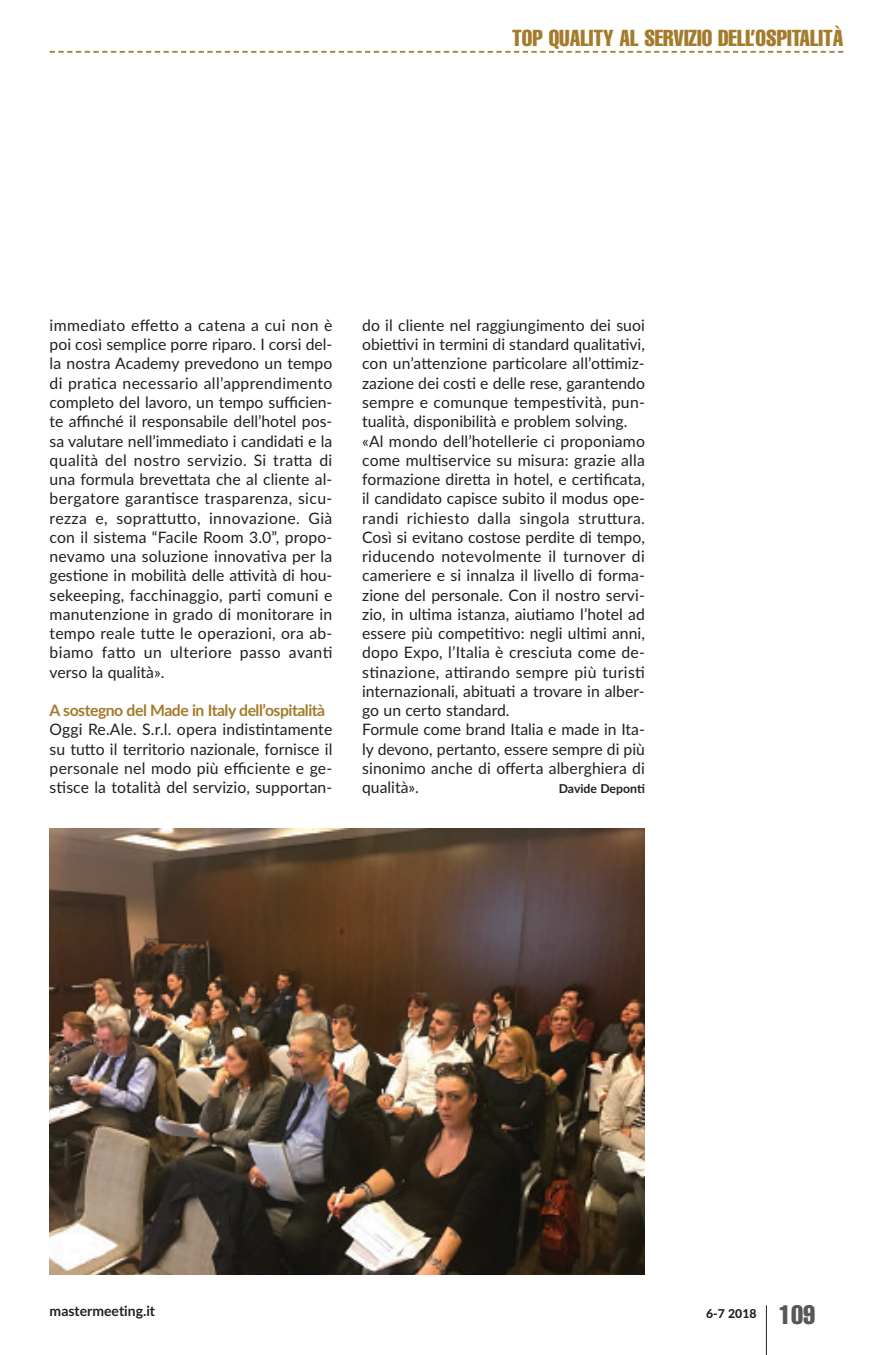
<style>
.page{position:relative;width:893px;height:1355px;background:#fff}
.page>*{position:absolute;margin:0;border:0;box-sizing:border-box;transform-origin:0 0}
.t1{font:extra-condensed 22.75px "Helvetica";color:#a37b2b}
.t2{font:15.75px/19.2px "Lato";letter-spacing:.005em;color:#231f20;text-align:justify}
.t3{font:700 15.75px "Lato";letter-spacing:-.03em;color:#a37b2b}
.t4{font:700 14px "Lato";color:#231f20}
.t5{font:700 12.25px "Lato";color:#231f20}
.t6{font:800 12.25px "Lato";color:#231f20}
.s1{font-family:"Helvetica";font-weight:400;font-stretch:extra-condensed;font-size:26.25px;color:#57585a}
</style>
<div class="page">
<hr style="left:766px;top:1305px;width:1px;height:49px;background:#231f20">
<svg style="left:50px;top:51px;width:793px;height:2px"></svg>
<img style="left:50px;top:829px;width:595px;height:445px">
<h1 class="t1" style="left:512px;top:30px;width:333px">TOP QUALITY AL SERVIZIO DELL’OSPITALITÀ</h1>
<p class="t2" style="left:50px;top:316px;width:284px">immediato effetto a catena a cui non è poi così semplice porre riparo. I corsi del&shy;la nostra Academy prevedono un tempo di pratica necessario all’apprendimento completo del lavoro, un tempo sufficien&shy;te affinché il responsabile dell’hotel pos&shy;sa valutare nell’immediato i candidati e la qualità del nostro servizio. Si tratta di una formula brevettata che al cliente al&shy;bergatore garantisce trasparenza, sicu&shy;rezza e, soprattutto, innovazione. Già con il sistema “Facile Room 3.0”, propo&shy;nevamo una soluzione innovativa per la gestione in mobilità delle attività di hou&shy;sekeeping, facchinaggio, parti comuni e manutenzione in grado di monitorare in tempo reale tutte le operazioni, ora ab&shy;biamo fatto un ulteriore passo avanti verso la qualità».</p>
<p class="t3" style="left:50px;top:701px;width:277px">A sostegno del Made in Italy dell’ospitalità</p>
<p class="t2" style="left:50px;top:720px;width:284px">Oggi Re.Ale. S.r.l. opera indistintamente su tutto il territorio nazionale, fornisce il personale nel modo più efficiente e ge&shy;stisce la totalità del servizio, supportan-</p>
<p class="t2" style="left:362px;top:316px;width:284px;text-align:left">do il cliente nel raggiungimento dei suoi obiettivi in termini di standard qualitativi, con un’attenzione particolare all’ottimiz&shy;zazione dei costi e delle rese, garantendo sempre e comunque tempestività, pun&shy;tualità, disponibilità e problem solving. «Al mondo dell’hotellerie ci proponiamo come multiservice su misura: grazie alla formazione diretta in hotel, e certificata, il candidato capisce subito il modus ope&shy;randi richiesto dalla singola struttura.<br>Così si evitano costose perdite di tempo, riducendo notevolmente il turnover di cameriere e si innalza il livello di forma&shy;zione del personale. Con il nostro servi&shy;zio, in ultima istanza, aiutiamo l’hotel ad essere più competitivo: negli ultimi anni, dopo Expo, l’Italia è cresciuta come de&shy;stinazione, attirando sempre più turisti internazionali, abituati a trovare in alber&shy;go un certo standard.<br>Formule come brand Italia e made in Ita&shy;ly devono, pertanto, essere sempre di più sinonimo anche di offerta alberghiera di qualità».</p>
<p class="t5" style="left:559px;top:781px;width:88px">Davide Deponti</p>
<p class="t4" style="left:50px;top:1302px;width:107px">mastermeeting.it</p>
<p class="t6" style="left:706px;top:1306px;width:111px">6-7 2018 <span class="s1">109</span></p>
</div>
